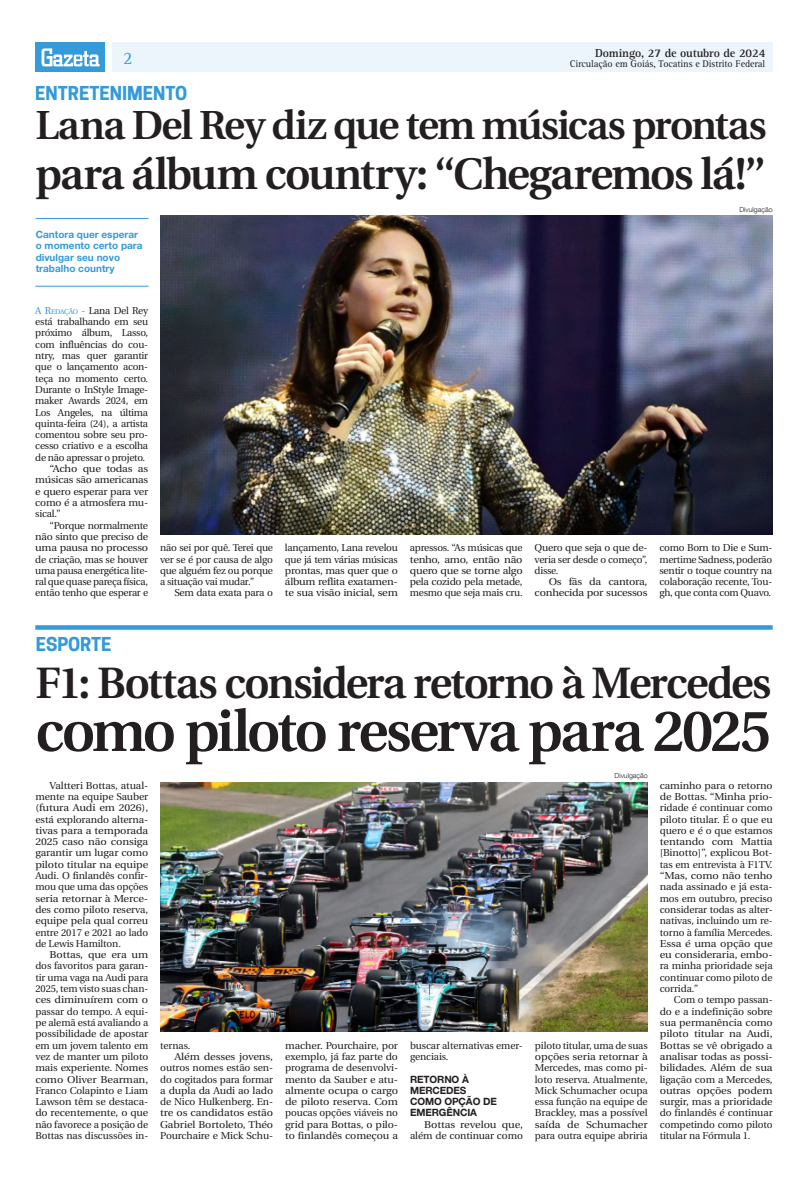
<style>
.page{position:relative;width:808px;height:1191px;background:#fff}
.page>*{position:absolute;margin:0;border:0;box-sizing:border-box;transform-origin:0 0}
.Manchete{font:600 58px "Utopia";letter-spacing:-.04em;color:#231f20}
.Manchete-2{font:600 44px "Utopia";letter-spacing:-.04em;color:#231f20}
.Manchete-3{font:600 43.8px "Utopia";letter-spacing:-.045em;color:#231f20}
.Manchete-4{font:600 40.5px "Utopia";letter-spacing:-.04em;color:#231f20}
.Retranca{font:700 18px "Cooper Hewitt";color:#349ada}
.t1{font:18px "Rotis Serif Std";color:#349ada}
.t2{font:700 12px "Rotis Serif Std";letter-spacing:-.01em;color:#231f20}
.TExto_Corrido{font:10px/11.3px "Utopia";letter-spacing:-.015em;color:#231f20;text-align:justify}
.TExto_Corrido-2{font:10px/11.3px "Utopia";letter-spacing:-.015em;color:#231f20;text-align:justify;scale:1.05 1}
.TExto_Corrido-3{font:10px/11.3px "Utopia";letter-spacing:-.015em;color:#231f20;text-align:justify;scale:1.1 1}
.Repórter{font:10px/11.3px "Utopia";letter-spacing:-.025em;color:#231f20;text-align:justify}
.Olho{font:700 10px/11.3px "Helvetica Neue LT Std";color:#349ada}
.t3{font:10px "Rotis Serif Std";letter-spacing:-.01em;color:#231f20}
.Intertítulo{font:700 10px/11.3px "Helvetica Neue";letter-spacing:-.01em;color:#231f20}
.Crédito_Fotógrafo{font:300 7px "Helvetica Neue LT Com";color:#231f20}
.s1{color:#349ada}
.s2{font-size:7px;color:#349ada}
</style>
<div class="page">
<div style="left:112px;top:43px;width:660px;height:29px;background:#ebf5fb"></div>
<div style="left:35px;top:43px;width:70px;height:29px;background:#349ada"></div>
<svg style="left:42px;top:48px;width:58px;height:18px"></svg>
<hr style="left:36px;top:218px;width:112px;height:1px;background:#349ada">
<hr style="left:35px;top:286px;width:113px;height:1px;background:#349ada">
<img style="left:160px;top:215px;width:612px;height:319px">
<div style="left:35px;top:625px;width:738px;height:5px;background:#349ada"></div>
<img style="left:160px;top:782px;width:488px;height:249px">
<p class="t1" style="left:123px;top:47px;width:11px">2</p>
<p class="Retranca" style="left:35px;top:82px;width:153px">ENTRETENIMENTO</p>
<p class="t2" style="left:595px;top:46px;width:172px">Domingo, 27 de outubro de 2024</p>
<p class="t3" style="left:570px;top:58px;width:197px">Circulação em Goiás, Tocatins e Distrito Federal</p>
<p class="Manchete-4" style="left:35px;top:103px;width:733px">Lana Del Rey diz que tem músicas prontas</p>
<p class="Manchete-2" style="left:35px;top:150px;width:732px">para álbum country: “Chegaremos lá!”</p>
<p class="Crédito_Fotógrafo" style="left:739px;top:205px;width:35px">Divulgação</p>
<p class="Olho" style="left:36px;top:228px;width:108px">Cantora quer esperar o momento certo para divulgar seu novo trabalho country</p>
<p class="Repórter" style="left:35px;top:305px;width:114px"><span class="s1">A R</span><span class="s2">EDAÇÃO</span> <span class="s1">-</span> Lana Del Rey está trabalhando em seu próximo álbum, Lasso, com influências do cou&shy;ntry, mas quer garantir que o lançamento acon&shy;teça no momento certo.<br>Durante o InStyle Image&shy;maker Awards 2024, em Los Angeles, na última quinta-feira (24), a artista comentou sobre seu pro&shy;cesso criativo e a escolha de não apressar o projeto.</p>
<p class="TExto_Corrido-3" style="left:35px;top:463px;width:104px;text-indent:14px">“Acho que todas as músicas são americanas e quero esperar para ver como é a atmosfera mu&shy;sical.”</p>
<p class="TExto_Corrido" style="left:35px;top:520px;width:114px;text-indent:14px">“Porque normalmente não sinto que preciso de uma pausa no processo de criação, mas se houver uma pausa energética lite&shy;ral que quase pareça física, então tenho que esperar e</p>
<p class="TExto_Corrido" style="left:160px;top:542px;width:114px">não sei por quê. Terei que ver se é por causa de algo que alguém fez ou porque a situação vai mudar.”</p>
<p class="TExto_Corrido" style="left:174px;top:587px;width:100px">Sem data exata para o</p>
<p class="TExto_Corrido" style="left:285px;top:542px;width:114px">lançamento, Lana revelou que já tem várias músicas prontas, mas quer que o álbum reflita exatamen&shy;te sua visão inicial, sem</p>
<p class="TExto_Corrido" style="left:410px;top:542px;width:114px">apressos. “As músicas que tenho, amo, então não quero que se torne algo pela cozido pela metade, mesmo que seja mais cru.</p>
<p class="TExto_Corrido" style="left:535px;top:542px;width:114px">Quero que seja o que de&shy;veria ser desde o começo”, disse.</p>
<p class="TExto_Corrido-3" style="left:535px;top:576px;width:104px;text-align:right">Os fãs da cantora, conhecida por sucessos</p>
<p class="TExto_Corrido" style="left:659px;top:542px;width:114px">como Born to Die e Sum&shy;mertime Sadness, poderão sentir o toque country na colaboração recente, Tou&shy;gh, que conta com Quavo.</p>
<p class="Retranca" style="left:36px;top:633px;width:77px">ESPORTE</p>
<p class="Manchete-3" style="left:36px;top:658px;width:737px">F1: Bottas considera retorno à Mercedes</p>
<p class="Manchete" style="left:36px;top:698px;width:737px">como piloto reserva para 2025</p>
<p class="Crédito_Fotógrafo" style="left:615px;top:771px;width:35px">Divulgação</p>
<p class="TExto_Corrido-2" style="left:35px;top:779px;width:109px;text-indent:14px">Valtteri Bottas, atual&shy;mente na equipe Sauber (futura Audi em 2026), está explorando alterna&shy;tivas para a temporada 2025 caso não consiga garantir um lugar como piloto titular na equipe Audi. O finlandês confir&shy;mou que uma das opções seria retornar à Merce&shy;des como piloto reserva, equipe pela qual correu entre 2017 e 2021 ao lado de Lewis Hamilton.</p>
<p class="TExto_Corrido-3" style="left:35px;top:949px;width:104px;text-indent:14px">Bottas, que era um dos favoritos para garan&shy;tir uma vaga na Audi para 2025, tem visto suas chan&shy;ces diminuírem com o passar do tempo. A equi&shy;pe alemã está avaliando a possibilidade de apostar em um jovem talento em vez de manter um piloto mais experiente. Nomes como Oliver Bearman, Franco Colapinto e Liam Lawson têm se destaca&shy;do recentemente, o que não favorece a posição de Bottas nas discussões in-</p>
<p class="TExto_Corrido-2" style="left:660px;top:779px;width:109px">caminho para o retorno de Bottas. “Minha prio&shy;ridade é continuar como piloto titular. É o que eu quero e é o que estamos tentando com Mattia [Binotto]”, explicou Bot&shy;tas em entrevista à F1TV. “Mas, como não tenho nada assinado e já esta&shy;mos em outubro, preciso considerar todas as alter&shy;nativas, incluindo um re&shy;torno à família Mercedes.<br>Essa é uma opção que eu consideraria, embo&shy;ra minha prioridade seja continuar como piloto de corrida.”</p>
<p class="TExto_Corrido" style="left:660px;top:994px;width:114px;text-indent:14px">Com o tempo passan&shy;do e a indefinição sobre sua permanência como piloto titular na Audi, Bottas se vê obrigado a analisar todas as possi&shy;bilidades. Além de sua ligação com a Mercedes, outras opções podem surgir, mas a prioridade do finlandês é continuar competindo como piloto titular na Fórmula 1.</p>
<p class="TExto_Corrido" style="left:160px;top:1039px;width:32px">ternas.</p>
<p class="TExto_Corrido-3" style="left:160px;top:1051px;width:104px;text-indent:14px">Além desses jovens, outros nomes estão sen&shy;do cogitados para formar a dupla da Audi ao lado de Nico Hulkenberg. En&shy;tre os candidatos estão Gabriel Bortoleto, Théo Pourchaire e Mick Schu-</p>
<p class="TExto_Corrido-2" style="left:285px;top:1039px;width:109px">macher. Pourchaire, por exemplo, já faz parte do programa de desenvolvi&shy;mento da Sauber e atu&shy;almente ocupa o cargo de piloto reserva. Com poucas opções viáveis no grid para Bottas, o pilo&shy;to finlandês começou a</p>
<p class="TExto_Corrido" style="left:410px;top:1039px;width:114px">buscar alternativas emer&shy;genciais.</p>
<p class="TExto_Corrido" style="left:535px;top:1039px;width:114px">piloto titular, uma de suas opções seria retornar à Mercedes, mas como pi&shy;loto reserva. Atualmente, Mick Schumacher ocupa essa função na equipe de Brackley, mas a possível saída de Schumacher para outra equipe abriria</p>
<p class="Intertítulo" style="left:410px;top:1073px;width:88px">RETORNO À<br>MERCEDES<br>COMO OPÇÃO DE<br>EMERGÊNCIA</p>
<p class="TExto_Corrido-3" style="left:410px;top:1118px;width:104px;text-align:right">Bottas revelou que, além de continuar como</p>
</div>
